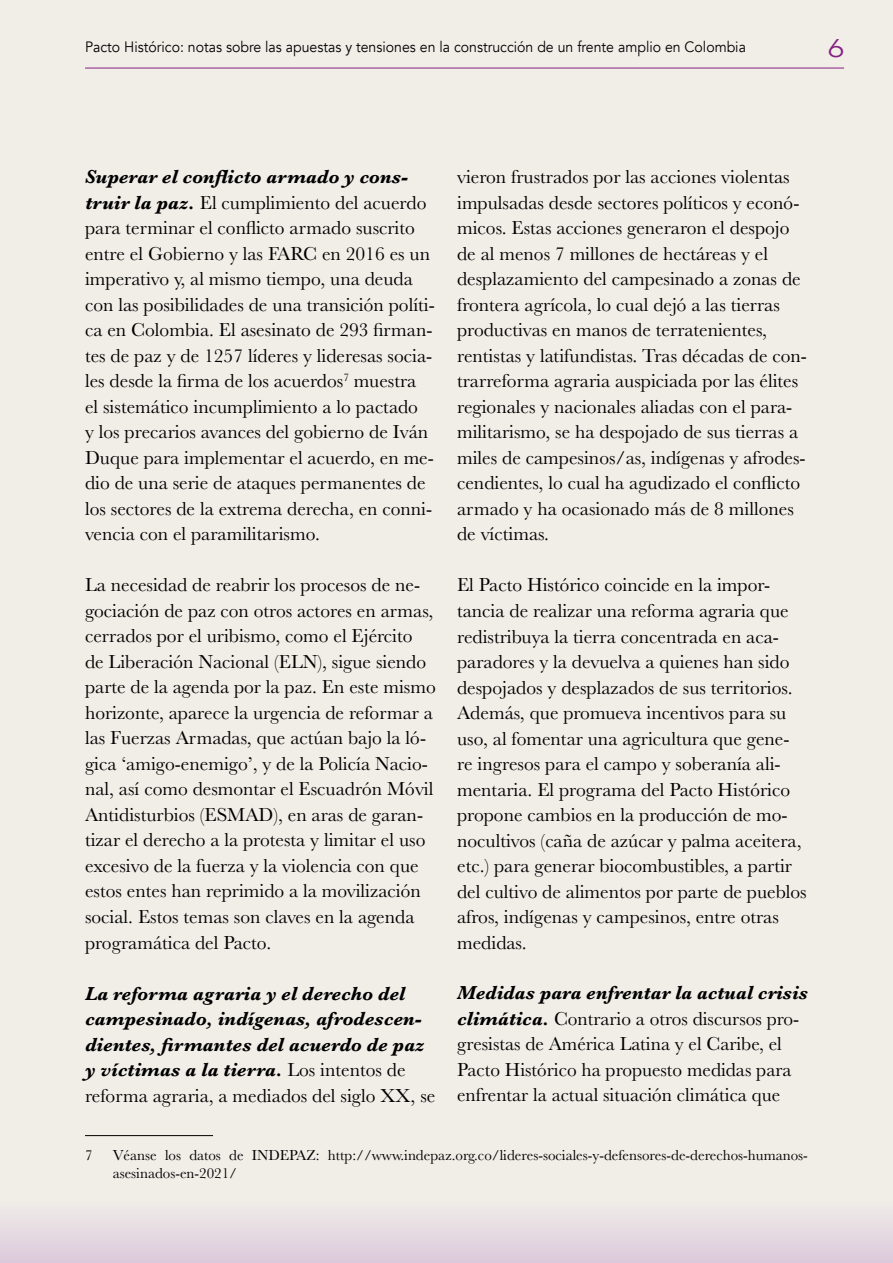
<style>
.page{position:relative;width:893px;height:1263px;background:#f1eee8}
.page>*{position:absolute;margin:0;border:0;box-sizing:border-box;transform-origin:0 0}
.t1{font:300 25.5px "Avenir";color:#851f83;scale:1.2 1}
.t2{font:19.5px/25.5px "Baskerville";color:#000}
.t3{font:italic 700 19.5px/25.5px "Baskerville";color:#000}
.t4{font:15px/18px "Baskerville";color:#000}
.t5{font:15px "Avenir";color:#000;scale:.94 1}
.s1{font-weight:700;font-style:italic}
.s2{font-weight:400;font-style:normal}
</style>
<div class="page">
<hr style="left:85px;top:68px;width:759px;height:1px;background:#851f83">
<div style="left:0;top:1200px;width:893px;height:63px;background:linear-gradient(to bottom,#f0eee8,#dbc9db)"></div>
<hr style="left:85px;top:1135px;width:128px;height:1px;background:#000">
<p class="t5" style="left:85px;top:38px;width:705px">Pacto Histórico: notas sobre las apuestas y tensiones en la construcción de un frente amplio en Colombia</p>
<h1 class="t1" style="left:828px;top:34px;width:15px">6</h1>
<p class="t2" style="left:85px;top:164px;width:351px"><span class="s1">Superar el conflicto armado y cons&shy;truir la paz.</span> El cumplimiento del acuerdo para terminar el conflicto armado suscrito entre el Gobierno y las FARC en 2016 es un imperativo y, al mismo tiempo, una deuda con las posibilidades de una transición políti&shy;ca en Colombia. El asesinato de 293 firman&shy;tes de paz y de 1257 líderes y lideresas socia&shy;les desde la firma de los acuerdos<sup>7</sup> muestra<br>el sistemático incumplimiento a lo pactado<br>y los precarios avances del gobierno de Iván Duque para implementar el acuerdo, en me&shy;dio de una serie de ataques permanentes de los sectores de la extrema derecha, en conni&shy;vencia con el paramilitarismo.</p>
<p class="t2" style="left:85px;top:573px;width:352px">La necesidad de reabrir los procesos de ne&shy;gociación de paz con otros actores en armas, cerrados por el uribismo, como el Ejército de Liberación Nacional (ELN), sigue siendo parte de la agenda por la paz. En este mismo horizonte, aparece la urgencia de reformar a las Fuerzas Armadas, que actúan bajo la ló&shy;gica ‘amigo-enemigo’, y de la Policía Nacio&shy;nal, así como desmontar el Escuadrón Móvil Antidisturbios (ESMAD), en aras de garan&shy;tizar el derecho a la protesta y limitar el uso excesivo de la fuerza y la violencia con que estos entes han reprimido a la movilización social. Estos temas son claves en la agenda programática del Pacto.</p>
<p class="t3" style="left:85px;top:980px;width:352px">La reforma agraria y el derecho del campesinado, indígenas, afrodescen&shy;dientes, firmantes del acuerdo de paz y víctimas a la tierra. <span class="s2">Los intentos de reforma agraria, a mediados del siglo XX, se</span></p>
<p class="t2" style="left:457px;top:165px;width:351px">vieron frustrados por las acciones violentas impulsadas desde sectores políticos y econó&shy;micos. Estas acciones generaron el despojo de al menos 7 millones de hectáreas y el desplazamiento del campesinado a zonas de frontera agrícola, lo cual dejó a las tierras productivas en manos de terratenientes, rentistas y latifundistas. Tras décadas de con&shy;trarreforma agraria auspiciada por las élites regionales y nacionales aliadas con el para&shy;militarismo, se ha despojado de sus tierras a miles de campesinos/as, indígenas y afrodes&shy;cendientes, lo cual ha agudizado el conflicto armado y ha ocasionado más de 8 millones de víctimas.</p>
<p class="t2" style="left:457px;top:573px;width:351px">El Pacto Histórico coincide en la impor&shy;tancia de realizar una reforma agraria que redistribuya la tierra concentrada en aca&shy;paradores y la devuelva a quienes han sido despojados y desplazados de sus territorios.<br>Además, que promueva incentivos para su uso, al fomentar una agricultura que gene&shy;re ingresos para el campo y soberanía ali&shy;mentaria. El programa del Pacto Histórico propone cambios en la producción de mo&shy;nocultivos (caña de azúcar y palma aceitera, etc.) para generar biocombustibles, a partir del cultivo de alimentos por parte de pueblos afros, indígenas y campesinos, entre otras medidas.</p>
<p class="t2" style="left:457px;top:980px;width:352px"><span class="s1">Medidas para enfrentar la actual crisis climática.</span> Contrario a otros discursos pro&shy;gresistas de América Latina y el Caribe, el Pacto Histórico ha propuesto medidas para enfrentar la actual situación climática que</p>
<p class="t4" style="left:85px;top:1146px;width:9px">7</p>
<p class="t4" style="left:113px;top:1146px;width:697px">Véanse los datos de INDEPAZ: http://www.indepaz.org.co/lideres-sociales-y-defensores-de-derechos-humanos&shy;asesinados-en-2021/</p>
</div>
